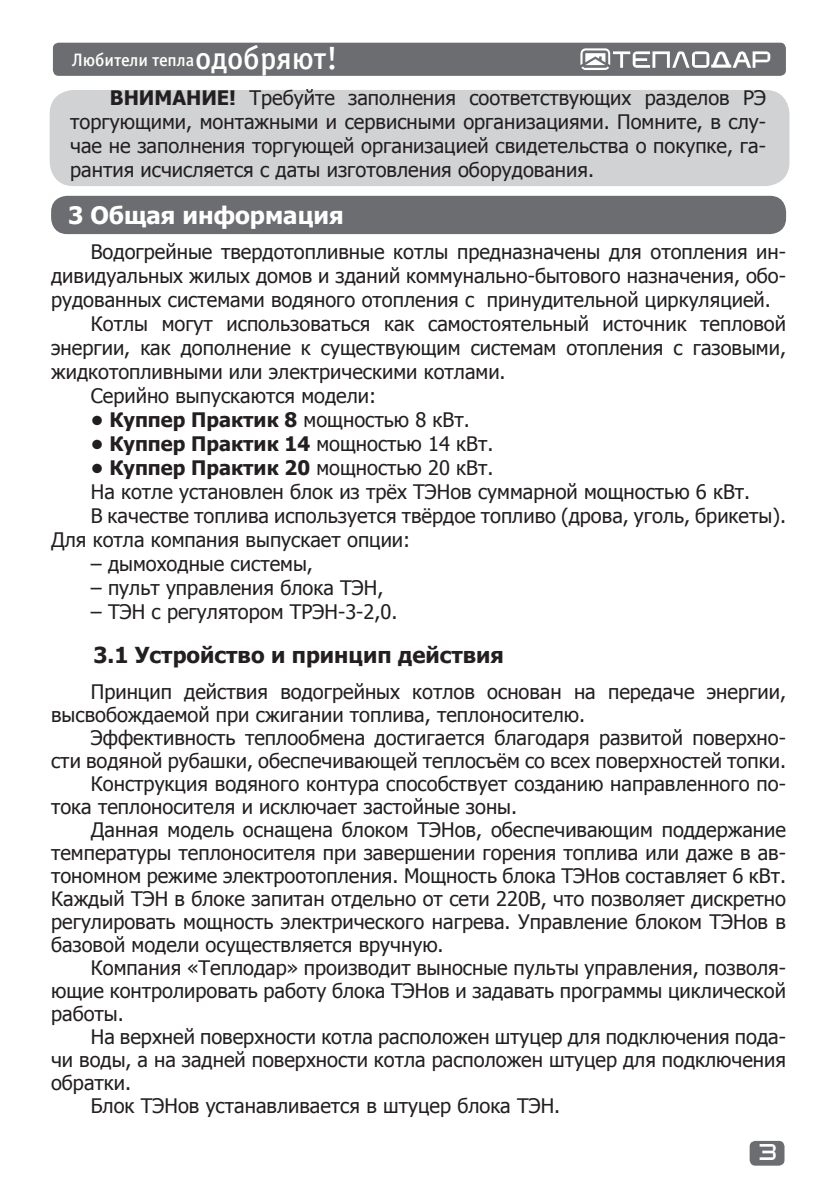
<style>
.page{position:relative;width:840px;height:1191px;background:#fff}
.page>*{position:absolute;margin:0;border:0;box-sizing:border-box;transform-origin:0 0}
.t1{font:700 24px "Tahoma";color:#fff}
.t2{font:700 22px "Tahoma";color:#231f20}
.t3{font:20px/24px "Tahoma";color:#231f20;text-align:justify}
.t4{font:700 20px "Tahoma";color:#231f20}
.t5{font:18px "Officina Sans Medium C";letter-spacing:-.005em;color:#fff}
.t6{font:16px "teplodar";color:#fff}
.s1{font-size:32px}
.s2{font-weight:700}
.s3{font-weight:400}
</style>
<div class="page">
<div style="left:749px;top:1140px;width:35px;height:25px;background:#6c6d70;border-radius:6px"></div>
<div style="left:53px;top:43px;width:732px;height:33px;background:#6c6d70;border-radius:6px"></div>
<svg style="left:580px;top:48px;width:189px;height:22px"></svg>
<div style="left:50px;top:90px;width:739px;height:96px;background:#d1d2d4;border-radius:24px"></div>
<div style="left:51px;top:196px;width:734px;height:38px;background:#6c6d70;border-radius:16px"></div>
<p class="t5" style="left:72px;top:50px;width:267px">Любители тепла<span class="s1">одобряют!</span></p>
<p class="t3" style="left:70px;top:85px;width:697px;text-indent:40px"><span class="s2">ВНИМАНИЕ!</span> Требуйте заполнения соответствующих разделов РЭ торгующими, монтажными и сервисными организациями. Помните, в слу&shy;чае не заполнения торгующей организацией свидетельства о покупке, га&shy;рантия исчисляется с даты изготовления оборудования.</p>
<p class="t1" style="left:68px;top:198px;width:277px">3 Общая информация</p>
<p class="t3" style="left:91px;top:239px;width:696px">Водогрейные твердотопливные котлы предназначены для отопления ин-</p>
<p class="t3" style="left:51px;top:263px;width:736px">дивидуальных жилых домов и зданий коммунально-бытового назначения, обо-</p>
<p class="t3" style="left:51px;top:287px;width:721px">рудованных системами водяного отопления с принудительной циркуляцией.</p>
<p class="t3" style="left:91px;top:311px;width:696px">Котлы могут использоваться как самостоятельный источник тепловой</p>
<p class="t3" style="left:51px;top:335px;width:736px">энергии, как дополнение к существующим системам отопления с газовыми,</p>
<p class="t3" style="left:51px;top:359px;width:456px">жидкотопливными или электрическими котлами.</p>
<p class="t3" style="left:91px;top:383px;width:287px">Серийно выпускаются модели:</p>
<p class="t4" style="left:91px;top:406px;width:380px">• Куппер Практик 8 <span class="s3">мощностью 8 кВт.</span></p>
<p class="t4" style="left:91px;top:430px;width:404px">• Куппер Практик 14 <span class="s3">мощностью 14 кВт.</span></p>
<p class="t4" style="left:91px;top:454px;width:404px">• Куппер Практик 20 <span class="s3">мощностью 20 кВт.</span></p>
<p class="t3" style="left:91px;top:479px;width:660px">На котле установлен блок из трёх ТЭНов суммарной мощностью 6 кВт.</p>
<p class="t3" style="left:91px;top:503px;width:696px">В качестве топлива используется твёрдое топливо (дрова, уголь, брикеты).</p>
<p class="t3" style="left:51px;top:527px;width:360px">Для котла компания выпускает опции:</p>
<p class="t3" style="left:91px;top:551px;width:223px">– дымоходные системы,</p>
<p class="t3" style="left:91px;top:575px;width:294px">– пульт управления блока ТЭН,</p>
<p class="t3" style="left:91px;top:599px;width:308px">– ТЭН с регулятором ТРЭН-3-2,0.</p>
<p class="t2" style="left:93px;top:640px;width:412px">3.1 Устройство и принцип действия</p>
<p class="t3" style="left:51px;top:679px;width:736px;line-height:23px;text-indent:40px">Принцип действия водогрейных котлов основан на передаче энергии, высвобождаемой при сжигании топлива, теплоносителю.</p>
<p class="t3" style="left:91px;top:725px;width:696px">Эффективность теплообмена достигается благодаря развитой поверхно-</p>
<p class="t3" style="left:51px;top:748px;width:736px">сти водяной рубашки, обеспечивающей теплосъём со всех поверхностей топки.</p>
<p class="t3" style="left:91px;top:771px;width:696px">Конструкция водяного контура способствует созданию направленного по-</p>
<p class="t3" style="left:51px;top:794px;width:467px">тока теплоносителя и исключает застойные зоны.</p>
<p class="t3" style="left:91px;top:817px;width:696px">Данная модель оснащена блоком ТЭНов, обеспечивающим поддержание</p>
<p class="t3" style="left:51px;top:840px;width:736px">температуры теплоносителя при завершении горения топлива или даже в ав-</p>
<p class="t3" style="left:51px;top:863px;width:736px">тономном режиме электроотопления. Мощность блока ТЭНов составляет 6 кВт.</p>
<p class="t3" style="left:51px;top:886px;width:736px">Каждый ТЭН в блоке запитан отдельно от сети 220В, что позволяет дискретно</p>
<p class="t3" style="left:51px;top:909px;width:736px">регулировать мощность электрического нагрева. Управление блоком ТЭНов в</p>
<p class="t3" style="left:51px;top:932px;width:394px">базовой модели осуществляется вручную.</p>
<p class="t3" style="left:91px;top:955px;width:696px">Компания «Теплодар» производит выносные пульты управления, позволя-</p>
<p class="t3" style="left:51px;top:978px;width:736px">ющие контролировать работу блока ТЭНов и задавать программы циклической</p>
<p class="t3" style="left:51px;top:1001px;width:74px">работы.</p>
<p class="t3" style="left:91px;top:1024px;width:696px">На верхней поверхности котла расположен штуцер для подключения пода-</p>
<p class="t3" style="left:51px;top:1047px;width:736px">чи воды, а на задней поверхности котла расположен штуцер для подключения</p>
<p class="t3" style="left:51px;top:1070px;width:82px">обратки.</p>
<p class="t3" style="left:91px;top:1093px;width:471px">Блок ТЭНов устанавливается в штуцер блока ТЭН.</p>
<p class="t6" style="left:759px;top:1145px;width:18px">3</p>
</div>
